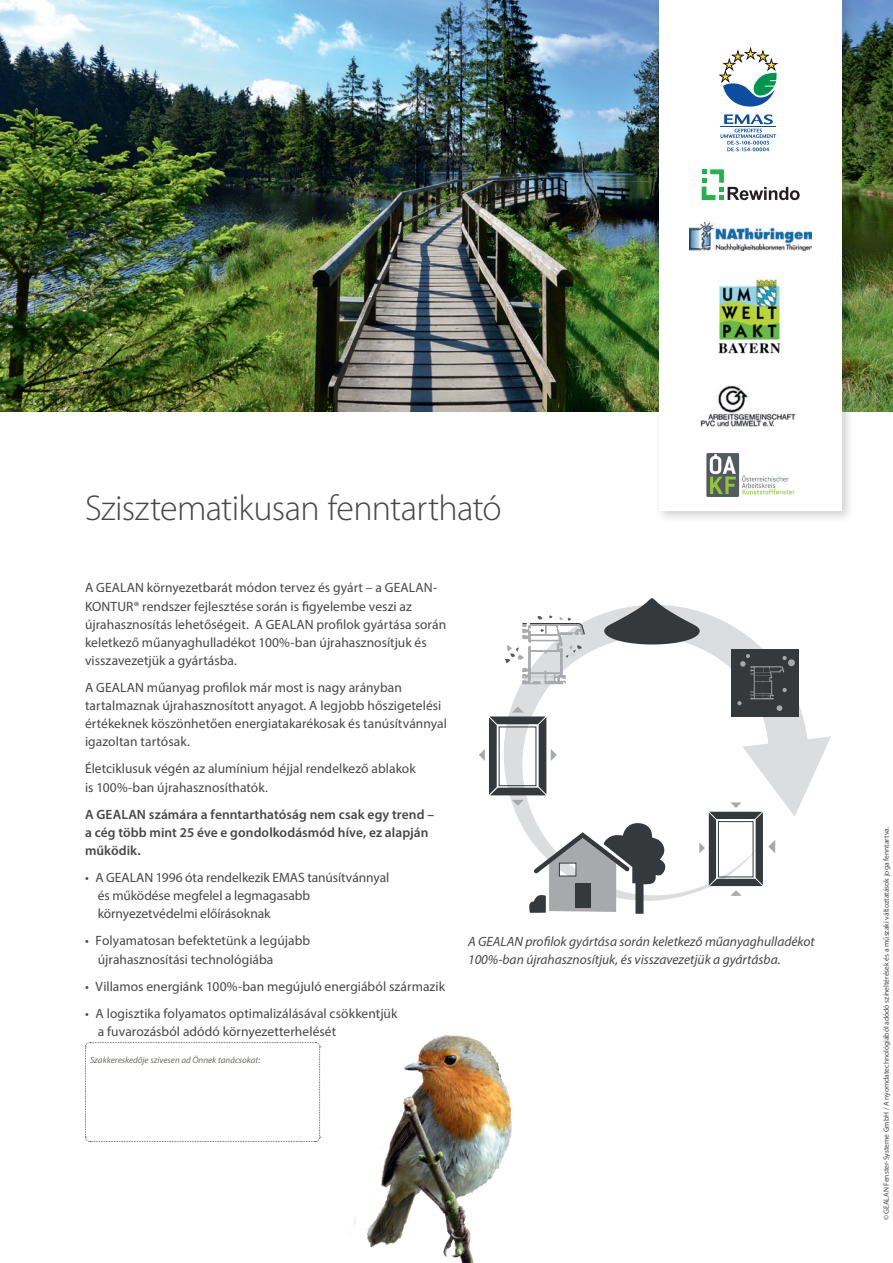
<style>
.page{position:relative;width:893px;height:1263px;background:#fff}
.page>*{position:absolute;margin:0;border:0;box-sizing:border-box;transform-origin:0 0}
.t1{font:300 36px "Myriad Pro";letter-spacing:-.02em;color:#464748}
.t2{font:13.5px/18.1px "Myriad Pro";color:#464748}
.t3{font:italic 13.5px/18.1px "Myriad Pro";color:#464748}
.t4{font:600 13.5px/18.1px "Myriad Pro";letter-spacing:.005em;color:#464748}
.t5{font:italic 9px "Myriad Pro";color:#6f6e64}
.t6{font:7.5px "Myriad Pro";color:#464748}
</style>
<div class="page">
<svg style="left:511px;top:612px;width:320px;height:287px"></svg>
<svg style="left:604px;top:598px;width:96px;height:46px"></svg>
<div style="left:731px;top:649px;width:68px;height:67px;background:#35393b"></div>
<div style="left:788px;top:659px;width:7px;height:7px;background:#a8a9ad;border-radius:50%"></div>
<svg style="left:737px;top:654px;width:50px;height:57px"></svg>
<svg style="left:479px;top:707px;width:78px;height:99px"></svg>
<svg style="left:699px;top:802px;width:76px;height:94px"></svg>
<svg style="left:526px;top:822px;width:142px;height:92px"></svg>
<div style="left:575px;top:883px;width:16px;height:25px;background:#35393b"></div>
<svg style="left:505px;top:615px;width:80px;height:71px"></svg>
<img style="left:0;top:0;width:893px;height:411px">
<div style="left:655px;top:0;width:200px;height:524px;background:#231f20;opacity:.21"></div>
<div style="left:659px;top:0;width:183px;height:511px;background:#fff"></div>
<svg style="left:702px;top:169px;width:98px;height:31px"></svg>
<svg style="left:719px;top:48px;width:58px;height:59px"></svg>
<svg style="left:720px;top:114px;width:56px;height:37px"></svg>
<img style="left:718px;top:279px;width:64px;height:75px">
<img style="left:700px;top:385px;width:96px;height:42px">
<img style="left:690px;top:223px;width:122px;height:28px">
<img style="left:706px;top:453px;width:89px;height:44px">
<svg style="left:85px;top:1042px;width:236px;height:100px"></svg>
<img style="left:354px;top:1035px;width:158px;height:228px">
<h1 class="t1" style="left:85px;top:486px;width:418px">Szisztematikusan fenntartható</h1>
<p class="t2" style="left:85px;top:579px;width:363px">A GEALAN környezetbarát módon tervez és gyárt – a GEALAN-KONTUR® rendszer fejlesztése során is figyelembe veszi az újrahasznosítás lehetőségeit. A GEALAN profilok gyártása során keletkező műanyaghulladékot 100%-ban újrahasznosítjuk és visszavezetjük a gyártásba.</p>
<p class="t2" style="left:85px;top:678px;width:363px">A GEALAN műanyag profilok már most is nagy arányban tartalmaznak újrahasznosított anyagot. A legjobb hőszigetelési értékeknek köszönhetően energiatakarékosak és tanúsítvánnyal igazoltan tartósak.</p>
<p class="t2" style="left:85px;top:760px;width:332px">Életciklusuk végén az alumínium héjjal rendelkező ablakok is 100%-ban újrahasznosíthatók.</p>
<p class="t4" style="left:85px;top:805px;width:351px">A GEALAN számára a fenntarthatóság nem csak egy trend – a cég több mint 25 éve e gondolkodásmód híve, ez alapján működik.</p>
<p class="t2" style="left:98px;top:868px;width:293px;text-indent:-13px">• A GEALAN 1996 óta rendelkezik EMAS tanúsítvánnyal és működése megfelel a legmagasabb környezetvédelmi előírásoknak</p>
<p class="t2" style="left:98px;top:932px;width:214px;text-indent:-13px">• Folyamatosan befektetünk a legújabb újrahasznosítási technológiába</p>
<p class="t2" style="left:85px;top:977px;width:361px">• Villamos energiánk 100%-ban megújuló energiából származik</p>
<p class="t2" style="left:98px;top:1004px;width:301px;text-indent:-13px">• A logisztika folyamatos optimalizálásával csökkentjük a fuvarozásból adódó környezetterhelését</p>
<p class="t5" style="left:90px;top:1054px;width:172px">Szakkereskedője szívesen ad Önnek tanácsokat:</p>
<p class="t3" style="left:468px;top:932px;width:348px">A GEALAN profilok gyártása során keletkező műanyaghulladékot<br>100%-ban újrahasznosítjuk, és visszavezetjük a gyártásba.</p>
<p class="t6" style="left:882px;top:1220px;width:395px;rotate:-90deg">© GEALAN Fenster-Systeme GmbH / A nyomdatechnológiából adódó színeltérések és a műszaki változtatások joga fenntartva.</p>
</div>
